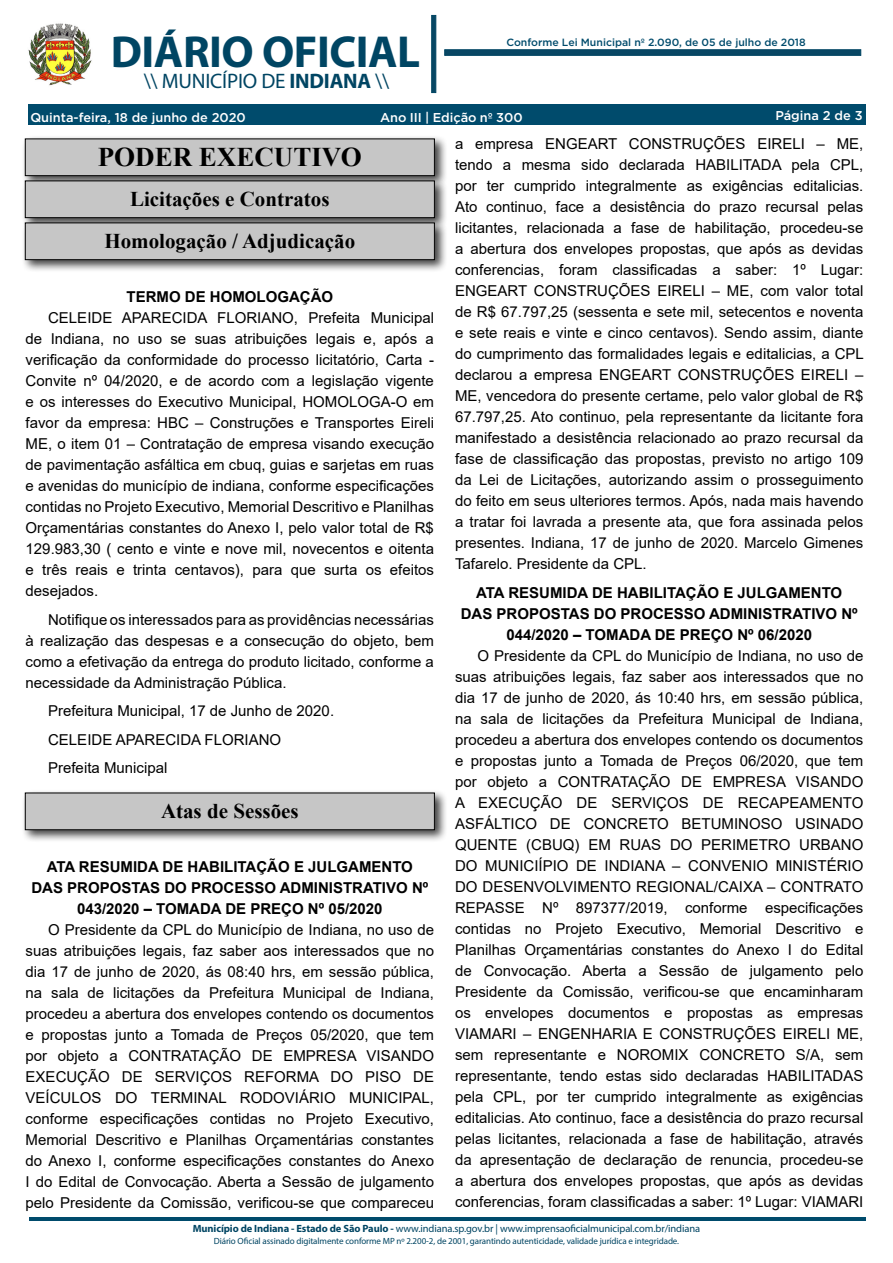
<style>
.page{position:relative;width:893px;height:1263px;background:#fff}
.page>*{position:absolute;margin:0;border:0;box-sizing:border-box;transform-origin:0 0}
.t1{font:700 45px "Myriad Pro";letter-spacing:-.01em;color:#004563}
.t2{font:700 27px "Times New Roman";color:#000}
.t3{font:700 21px "Times New Roman";color:#000}
.t4{font:21px "Myriad Pro";letter-spacing:-.01em;color:#004563}
._2_-_Corpo{font:15px/21px "Arial";color:#000;text-align:justify}
._1_-_Cabeçalho{font:700 15px/21px "Arial";color:#000;text-align:center}
.t5{font:500 12.75px "Gotham";color:#fff}
.t6{font:10.5px "Myriad Pro";letter-spacing:-.01em;color:#004563}
.t7{font:500 10.5px "Gotham";color:#004b6c}
.t8{font:9px "Myriad Pro";letter-spacing:-.01em;color:#004563}
.s1{font-weight:700}
</style>
<div class="page">
<div style="left:28px;top:104px;width:837px;height:21px;background:#004b6c"></div>
<img style="left:28px;top:23px;width:64px;height:63px">
<svg style="left:431px;top:15px;width:5px;height:78px"></svg>
<svg style="left:444px;top:50px;width:417px;height:6px;background:#094965"></svg>
<hr style="left:29px;top:1218px;width:836px;height:3px;background:#004b6c">
<div style="left:21px;top:135px;width:426px;height:54px;background:#000;opacity:.75"></div>
<div style="left:25px;top:139px;width:409px;height:37px;background:#c6c6c6"></div>
<div style="left:25px;top:139px;width:410px;height:37px;border:1px solid #000"></div>
<div style="left:21px;top:177px;width:426px;height:54px;background:#000;opacity:.75"></div>
<div style="left:25px;top:181px;width:409px;height:37px;background:#c6c6c6"></div>
<div style="left:25px;top:181px;width:410px;height:37px;border:1px solid #000"></div>
<div style="left:21px;top:219px;width:426px;height:54px;background:#000;opacity:.75"></div>
<div style="left:25px;top:223px;width:409px;height:37px;background:#c6c6c6"></div>
<div style="left:25px;top:223px;width:410px;height:37px;border:1px solid #000"></div>
<div style="left:21px;top:789px;width:426px;height:54px;background:#000;opacity:.75"></div>
<div style="left:25px;top:793px;width:409px;height:37px;background:#c6c6c6"></div>
<div style="left:25px;top:793px;width:410px;height:37px;border:1px solid #000"></div>
<h1 class="t1" style="left:111px;top:23px;width:311px">DIÁRIO OFICIAL</h1>
<h3 class="t4" style="left:144px;top:68px;width:247px">\\ MUNICÍPIO DE <span class="s1">INDIANA</span> \\</h3>
<p class="t7" style="left:506px;top:35px;width:301px">Conforme Lei Municipal nº 2.090, de 05 de julho de 2018</p>
<p class="t5" style="left:30px;top:109px;width:217px">Quinta-feira, 18 de junho de 2020</p>
<p class="t5" style="left:380px;top:109px;width:144px">Ano III | Edição nº 300</p>
<p class="t5" style="left:775px;top:107px;width:89px">Página 2 de 3</p>
<p class="t2" style="left:98px;top:138px;width:266px">PODER EXECUTIVO</p>
<p class="t3" style="left:130px;top:184px;width:201px">Licitações e Contratos</p>
<p class="t3" style="left:104px;top:226px;width:252px">Homologação / Adjudicação</p>
<p class="_1_-_Cabeçalho" style="left:126px;top:286px;width:208px">TERMO DE HOMOLOGAÇÃO</p>
<p class="_2_-_Corpo" style="left:26px;top:307px;width:410px;text-indent:23px">CELEIDE APARECIDA FLORIANO, Prefeita Municipal de Indiana, no uso se suas atribuições legais e, após a verificação da conformidade do processo licitatório, Carta - Convite nº 04/2020, e de acordo com a legislação vigente e os interesses do Executivo Municipal, HOMOLOGA-O em favor da empresa: HBC – Construções e Transportes Eireli ME, o item 01 – Contratação de empresa visando execução de pavimentação asfáltica em cbuq, guias e sarjetas em ruas e avenidas do município de indiana, conforme especificações contidas no Projeto Executivo, Memorial Descritivo e Planilhas Orçamentárias constantes do Anexo I, pelo valor total de R$ 129.983,30 ( cento e vinte e nove mil, novecentos e oitenta e três reais e trinta centavos), para que surta os efeitos desejados.</p>
<p class="_2_-_Corpo" style="left:26px;top:609px;width:410px;text-indent:23px">Notifique os interessados para as providências necessárias à realização das despesas e a consecução do objeto, bem como a efetivação da entrega do produto licitado, conforme a necessidade da Administração Pública.</p>
<p class="_2_-_Corpo" style="left:48px;top:700px;width:287px">Prefeitura Municipal, 17 de Junho de 2020.</p>
<p class="_2_-_Corpo" style="left:48px;top:729px;width:235px">CELEIDE APARECIDA FLORIANO</p>
<p class="_2_-_Corpo" style="left:48px;top:757px;width:121px">Prefeita Municipal</p>
<p class="t3" style="left:161px;top:796px;width:139px">Atas de Sessões</p>
<p class="_2_-_Corpo" style="left:455px;top:134px;width:410px">a empresa ENGEART CONSTRUÇÕES EIRELI – ME, tendo a mesma sido declarada HABILITADA pela CPL, por ter cumprido integralmente as exigências editalicias.<br>Ato continuo, face a desistência do prazo recursal pelas licitantes, relacionada a fase de habilitação, procedeu-se a abertura dos envelopes propostas, que após as devidas conferencias, foram classificadas a saber: 1º Lugar:<br>ENGEART CONSTRUÇÕES EIRELI – ME, com valor total de R$ 67.797,25 (sessenta e sete mil, setecentos e noventa e sete reais e vinte e cinco centavos). Sendo assim, diante do cumprimento das formalidades legais e editalicias, a CPL declarou a empresa ENGEART CONSTRUÇÕES EIRELI – ME, vencedora do presente certame, pelo valor global de R$ 67.797,25. Ato continuo, pela representante da licitante fora manifestado a desistência relacionado ao prazo recursal da fase de classificação das propostas, previsto no artigo 109 da Lei de Licitações, autorizando assim o prosseguimento do feito em seus ulteriores termos. Após, nada mais havendo a tratar foi lavrada a presente ata, que fora assinada pelos presentes. Indiana, 17 de junho de 2020. Marcelo Gimenes Tafarelo. Presidente da CPL.</p>
<p class="_1_-_Cabeçalho" style="left:461px;top:582px;width:398px">ATA RESUMIDA DE HABILITAÇÃO E JULGAMENTO<br>DAS PROPOSTAS DO PROCESSO ADMINISTRATIVO Nº<br>044/2020 – TOMADA DE PREÇO Nº 06/2020</p>
<p class="_2_-_Corpo" style="left:455px;top:645px;width:410px;text-indent:22px">O Presidente da CPL do Município de Indiana, no uso de suas atribuições legais, faz saber aos interessados que no dia 17 de junho de 2020, ás 10:40 hrs, em sessão pública, na sala de licitações da Prefeitura Municipal de Indiana, procedeu a abertura dos envelopes contendo os documentos e propostas junto a Tomada de Preços 06/2020, que tem por objeto a CONTRATAÇÃO DE EMPRESA VISANDO A EXECUÇÃO DE SERVIÇOS DE RECAPEAMENTO ASFÁLTICO DE CONCRETO BETUMINOSO USINADO QUENTE (CBUQ) EM RUAS DO PERIMETRO URBANO DO MUNICIÍPIO DE INDIANA – CONVENIO MINISTÉRIO DO DESENVOLVIMENTO REGIONAL/CAIXA – CONTRATO REPASSE Nº 897377/2019, conforme especificações contidas no Projeto Executivo, Memorial Descritivo e Planilhas Orçamentárias constantes do Anexo I do Edital de Convocação. Aberta a Sessão de julgamento pelo Presidente da Comissão, verificou-se que encaminharam os envelopes documentos e propostas as empresas VIAMARI – ENGENHARIA E CONSTRUÇÕES EIRELI ME, sem representante e NOROMIX CONCRETO S/A, sem representante, tendo estas sido declaradas HABILITADAS pela CPL, por ter cumprido integralmente as exigências editalicias. Ato continuo, face a desistência do prazo recursal pelas licitantes, relacionada a fase de habilitação, através da apresentação de declaração de renuncia, procedeu-se a abertura dos envelopes propostas, que após as devidas conferencias, foram classificadas a saber: 1º Lugar: VIAMARI</p>
<p class="_1_-_Cabeçalho" style="left:31px;top:856px;width:398px">ATA RESUMIDA DE HABILITAÇÃO E JULGAMENTO<br>DAS PROPOSTAS DO PROCESSO ADMINISTRATIVO Nº<br>043/2020 – TOMADA DE PREÇO Nº 05/2020</p>
<p class="_2_-_Corpo" style="left:26px;top:919px;width:410px;text-indent:23px">O Presidente da CPL do Município de Indiana, no uso de suas atribuições legais, faz saber aos interessados que no dia 17 de junho de 2020, ás 08:40 hrs, em sessão pública, na sala de licitações da Prefeitura Municipal de Indiana, procedeu a abertura dos envelopes contendo os documentos e propostas junto a Tomada de Preços 05/2020, que tem por objeto a CONTRATAÇÃO DE EMPRESA VISANDO EXECUÇÃO DE SERVIÇOS REFORMA DO PISO DE VEÍCULOS DO TERMINAL RODOVIÁRIO MUNICIPAL, conforme especificações contidas no Projeto Executivo, Memorial Descritivo e Planilhas Orçamentárias constantes do Anexo I, conforme especificações constantes do Anexo I do Edital de Convocação. Aberta a Sessão de julgamento pelo Presidente da Comissão, verificou-se que compareceu</p>
<p class="t6" style="left:193px;top:1222px;width:509px"><span class="s1">Município de Indiana - Estado de São Paulo -</span> www.indiana.sp.gov.br | www.imprensaoficialmunicipal.com.br/indiana</p>
<p class="t8" style="left:214px;top:1236px;width:467px">Diário Oficial assinado digitalmente conforme MP nº 2.200-2, de 2001, garantindo autenticidade, validade jurídica e integridade.</p>
</div>
